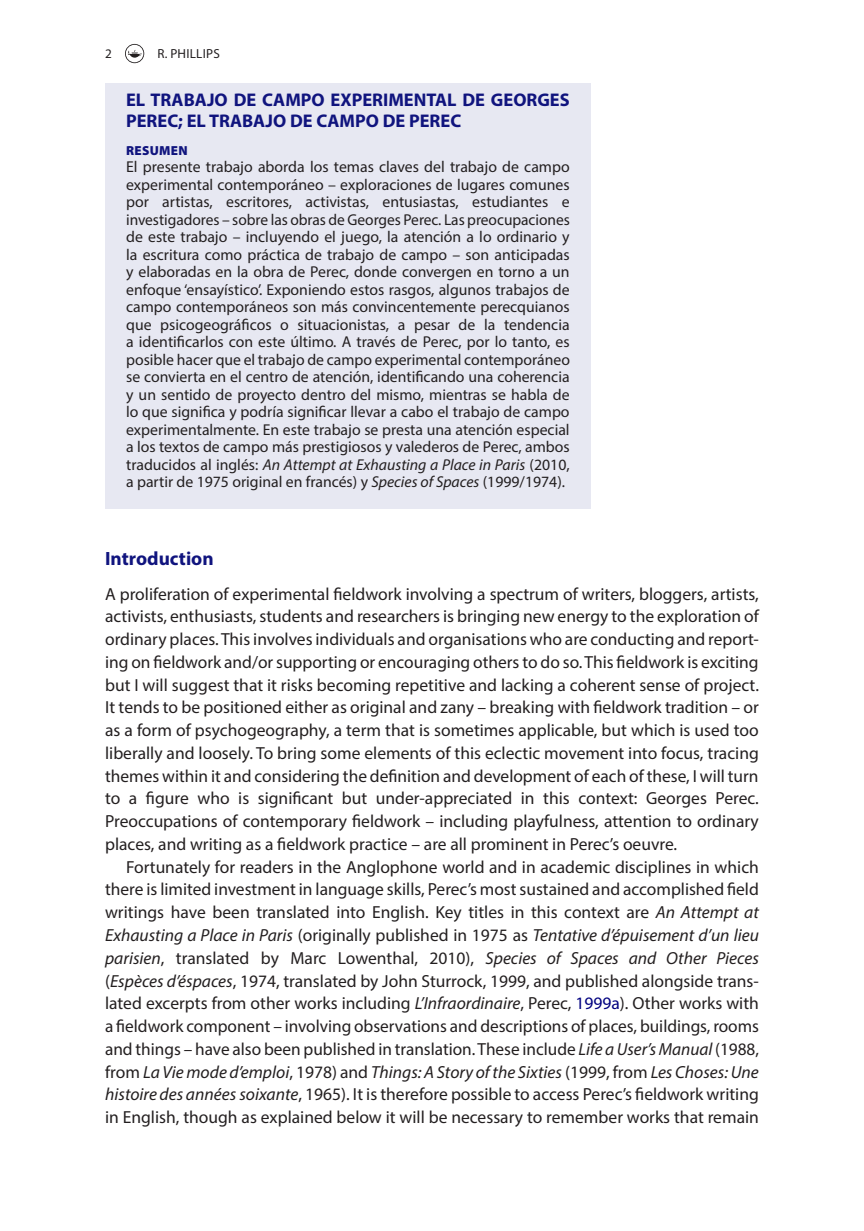
<style>
.page{position:relative;width:864px;height:1231px;background:#fff}
.page>*{position:absolute;margin:0;border:0;box-sizing:border-box;transform-origin:0 0}
.t1{font:700 19.25px "Myriad Pro";color:#10147e}
.t2{font:700 18.38px/21px "Myriad Pro";color:#10147e}
.t3{font:17.5px/22.8px "Myriad Pro";color:#231f20;text-align:justify}
.t4{font:15.75px/17.5px "Myriad Pro";color:#231f20;text-align:justify}
.t5{font:13.12px "Myriad Pro";letter-spacing:.02em;color:#231f20}
.t6{font:900 13.12px "Myriad Pro";letter-spacing:.02em;color:#10147e}
.s1{font-style:italic}
.s2{color:#000080}
</style>
<div class="page">
<svg style="left:125px;top:44px;width:19px;height:19px"></svg>
<div style="left:105px;top:83px;width:485px;height:66px;background:#e7e8f2"></div>
<div style="left:105px;top:124px;width:485px;height:385px;background:#e7e8f2"></div>
<p class="t5" style="left:105px;top:45px;width:8px">2</p>
<p class="t5" style="left:157px;top:45px;width:64px">R. PHILLIPS</p>
<p class="t2" style="left:126px;top:88px;width:445px">EL TRABAJO DE CAMPO EXPERIMENTAL DE GEORGES<br>PEREC; EL TRABAJO DE CAMPO DE PEREC</p>
<p class="t6" style="left:126px;top:143px;width:63px">RESUMEN</p>
<p class="t4" style="left:126px;top:158px;width:445px">El presente trabajo aborda los temas claves del trabajo de campo experimental contemporáneo – exploraciones de lugares comunes por artistas, escritores, activistas, entusiastas, estudiantes e investigadores – sobre las obras de Georges Perec. Las preocupaciones de este trabajo – incluyendo el juego, la atención a lo ordinario y la escritura como práctica de trabajo de campo – son anticipadas y elaboradas en la obra de Perec, donde convergen en torno a un enfoque ‘ensayístico’. Exponiendo estos rasgos, algunos trabajos de campo contemporáneos son más convincentemente perecquianos que psicogeográficos o situacionistas, a pesar de la tendencia a identificarlos con este último. A través de Perec, por lo tanto, es posible hacer que el trabajo de campo experimental contemporáneo se convierta en el centro de atención, identificando una coherencia y un sentido de proyecto dentro del mismo, mientras se habla de lo que significa y podría significar llevar a cabo el trabajo de campo experimentalmente. En este trabajo se presta una atención especial a los textos de campo más prestigiosos y valederos de Perec, ambos traducidos al inglés: <span class="s1">An Attempt at Exhausting a Place in Paris</span> (2010, a partir de 1975 original en francés) y <span class="s1">Species of Spaces</span> (1999/1974).</p>
<p class="t1" style="left:105px;top:546px;width:110px">Introduction</p>
<p class="t3" style="left:105px;top:582px;width:655px">A proliferation of experimental fieldwork involving a spectrum of writers, bloggers, artists, activists, enthusiasts, students and researchers is bringing new energy to the exploration of ordinary places. This involves individuals and organisations who are conducting and report&shy;ing on fieldwork and/or supporting or encouraging others to do so. This fieldwork is exciting but I will suggest that it risks becoming repetitive and lacking a coherent sense of project.<br>It tends to be positioned either as original and zany – breaking with fieldwork tradition – or as a form of psychogeography, a term that is sometimes applicable, but which is used too liberally and loosely. To bring some elements of this eclectic movement into focus, tracing themes within it and considering the definition and development of each of these, I will turn to a figure who is significant but under-appreciated in this context: Georges Perec.<br>Preoccupations of contemporary fieldwork – including playfulness, attention to ordinary places, and writing as a fieldwork practice – are all prominent in Perec’s oeuvre.</p>
<p class="t3" style="left:105px;top:855px;width:655px;text-indent:21px">Fortunately for readers in the Anglophone world and in academic disciplines in which there is limited investment in language skills, Perec’s most sustained and accomplished field writings have been translated into English. Key titles in this context are <span class="s1">An Attempt at Exhausting a Place in Paris</span> (originally published in 1975 as <span class="s1">Tentative d’épuisement d’un lieu parisien</span>, translated by Marc Lowenthal, 2010), <span class="s1">Species of Spaces and Other Pieces </span>(<span class="s1">Espèces d’éspaces</span>, 1974, translated by John Sturrock, 1999, and published alongside trans&shy;lated excerpts from other works including <span class="s1">L’Infraordinaire</span>, Perec, <span class="s2">1999a</span>). Other works with a fieldwork component – involving observations and descriptions of places, buildings, rooms and things – have also been published in translation. These include <span class="s1">Life a User’s Manual</span> (1988, from <span class="s1">La Vie mode d’emploi</span>, 1978) and <span class="s1">Things: A Story of the Sixties</span> (1999, from <span class="s1">Les Choses: Une histoire des années soixante</span>, 1965). It is therefore possible to access Perec’s fieldwork writing in English, though as explained below it will be necessary to remember works that remain</p>
</div>
